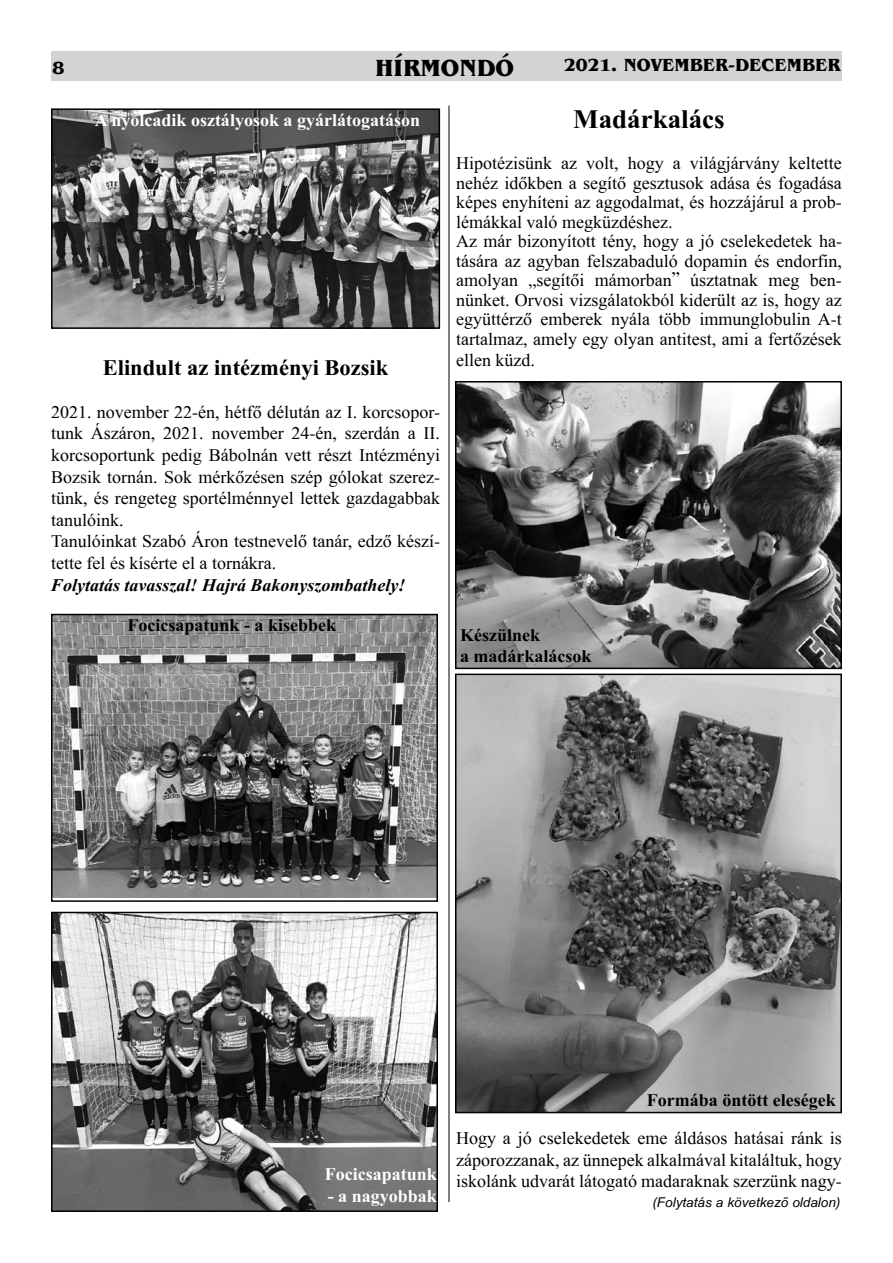
<style>
.page{position:relative;width:893px;height:1263px;background:#fff}
.page>*{position:absolute;margin:0;border:0;box-sizing:border-box;transform-origin:0 0}
.t1{font:27px "Times New Roman HU Bold";color:#000}
.t2{font:24px "Benguiat ITCHU Bold";color:#000}
.t3{font:22.5px "Times New Roman HU Bold";color:#000}
.t4{font:18px/21.6px "Times New Roman HU";color:#000}
.t5{font:18px/21.6px "Times New Roman HU Bold";color:#000}
.t6{font:18px "Times New Roman HU Bold";color:#fff}
.t7{font:italic 18px "Times New Roman HU Bold";color:#000}
.t8{font:18px "Benguiat ITCHU Bold";color:#000}
.t9{font:13.5px "Arial HU Italic";color:#000}
</style>
<div class="page">
<div style="left:51px;top:51px;width:791px;height:29px;background:#d1d3d4"></div>
<hr style="left:449px;top:106px;width:1px;height:1096px;background:#000">
<img style="left:54px;top:617px;width:381px;height:280px">
<div style="left:51px;top:614px;width:387px;height:288px;border:2px solid #000"></div>
<img style="left:54px;top:915px;width:381px;height:294px">
<div style="left:51px;top:912px;width:387px;height:300px;border:2px solid #000"></div>
<img style="left:458px;top:384px;width:381px;height:282px">
<div style="left:455px;top:381px;width:387px;height:288px;border:2px solid #000"></div>
<img style="left:458px;top:677px;width:381px;height:433px">
<div style="left:455px;top:674px;width:387px;height:439px;border:2px solid #000"></div>
<img style="left:54px;top:111px;width:383px;height:215px">
<div style="left:51px;top:108px;width:389px;height:221px;border:2px solid #000"></div>
<p class="t8" style="left:53px;top:57px;width:13px">8</p>
<h2 class="t2" style="left:375px;top:53px;width:140px">HÍRMONDÓ</h2>
<p class="t8" style="left:564px;top:54px;width:278px">2021. NOVEMBER-DECEMBER</p>
<p class="t6" style="left:95px;top:110px;width:327px">A nyolcadik osztályosok a gyárlátogatáson</p>
<p class="t3" style="left:103px;top:355px;width:287px">Elindult az intézményi Bozsik</p>
<p class="t4" style="left:51px;top:401px;width:391px">2021. november 22-én, hétfő délután az I. korcsopor&shy;tunk Ászáron, 2021. november 24-én, szerdán a II. korcsoportunk pedig Bábolnán vett részt Intézményi Bozsik tornán. Sok mérkőzésen szép gólokat szerez&shy;tünk, és rengeteg sportélménnyel lettek gazdagabbak tanulóink.<br>Tanulóinkat Szabó Áron testnevelő tanár, edző készí&shy;tette fel és kísérte el a tornákra.</p>
<p class="t7" style="left:51px;top:575px;width:356px">Folytatás tavasszal! Hajrá Bakonyszombathely!</p>
<p class="t5" style="left:128px;top:614px;width:210px">Focicsapatunk - a kisebbek</p>
<h1 class="t1" style="left:573px;top:104px;width:153px">Madárkalács</h1>
<p class="t4" style="left:456px;top:154px;width:387px;line-height:19.5px">Hipotézisünk az volt, hogy a világjárvány keltette nehéz időkben a segítő gesztusok adása és fogadása képes enyhíteni az aggodalmat, és hozzájárul a prob&shy;lémákkal való megküzdéshez.<br>Az már bizonyított tény, hogy a jó cselekedetek ha&shy;tására az agyban felszabaduló dopamin és endorfin, amolyan „segítői mámorban” úsztatnak meg ben&shy;nünket. Orvosi vizsgálatokból kiderült az is, hogy az együttérző emberek nyála több immunglobulin A-t tartalmaz, amely egy olyan antitest, ami a fertőzések</p>
<p class="t4" style="left:456px;top:350px;width:80px">ellen küzd.</p>
<p class="t5" style="left:460px;top:624px;width:133px">Készülnek<br>a madárkalácsok</p>
<p class="t6" style="left:325px;top:1164px;width:114px">Focicsapatunk</p>
<p class="t6" style="left:328px;top:1185px;width:111px">- a nagyobbak</p>
<p class="t5" style="left:647px;top:1089px;width:190px">Formába öntött eleségek</p>
<p class="t4" style="left:456px;top:1127px;width:387px;text-align:justify">Hogy a jó cselekedetek eme áldásos hatásai ránk is záporozzanak, az ünnepek alkalmával kitaláltuk, hogy iskolánk udvarát látogató madaraknak szerzünk nagy-</p>
<p class="t9" style="left:652px;top:1195px;width:189px">(Folytatás a következõ oldalon)</p>
</div>
